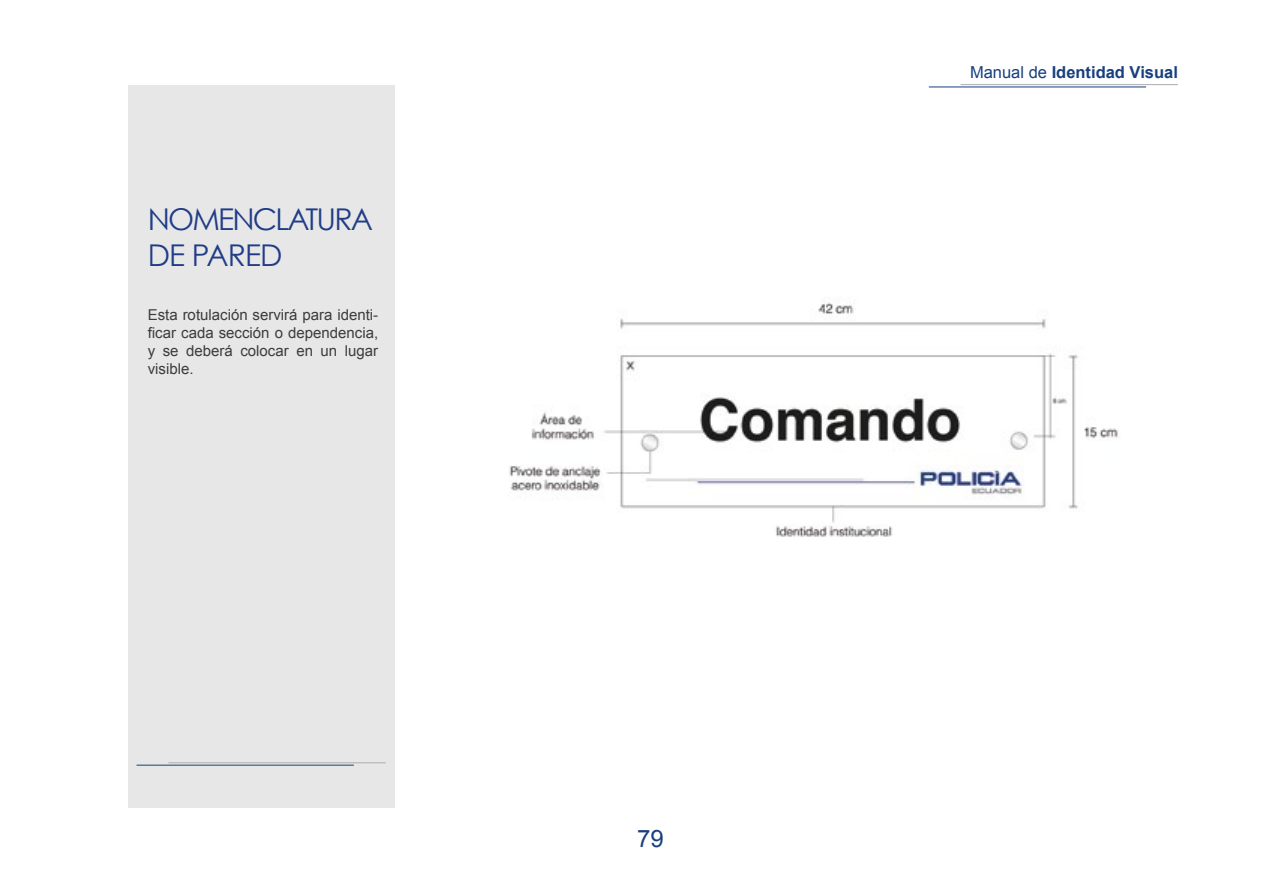
<style>
.page{position:relative;width:1263px;height:893px;background:#fff}
.page>*{position:absolute;margin:0;border:0;box-sizing:border-box;transform-origin:0 0}
.t1{font:30px/36px "Century Gothic";letter-spacing:-.06em;color:#203c87}
.t2{font:24px "Arial";color:#18407e}
.t3{font:700 16.5px "Arial";color:#18407e}
.t4{font:15px/18px "Arial";color:#3c3c3b;text-align:justify}
.s1{font-weight:400}
</style>
<div class="page">
<div style="left:128px;top:85px;width:267px;height:722px;background:#e7e7e7"></div>
<hr style="left:929px;top:87px;width:217px;height:1px;background:#18407e">
<hr style="left:961px;top:84px;width:217px;height:1px;background:#adadad">
<hr style="left:137px;top:765px;width:217px;height:1px;background:#18407e">
<hr style="left:168px;top:762px;width:218px;height:1px;background:#adadad">
<img style="left:509px;top:300px;width:609px;height:237px">
<h1 class="t1" style="left:148px;top:201px;width:227px">NOMENCLATURA<br>DE PARED</h1>
<p class="t4" style="left:148px;top:306px;width:232px">Esta rotulación servirá para identi&shy;ficar cada sección o dependencia, y se deberá colocar en un lugar visible.</p>
<h2 class="t2" style="left:637px;top:822px;width:28px">79</h2>
<p class="t3" style="left:970px;top:61px;width:209px"><span class="s1">Manual de</span> Identidad Visual</p>
</div>
